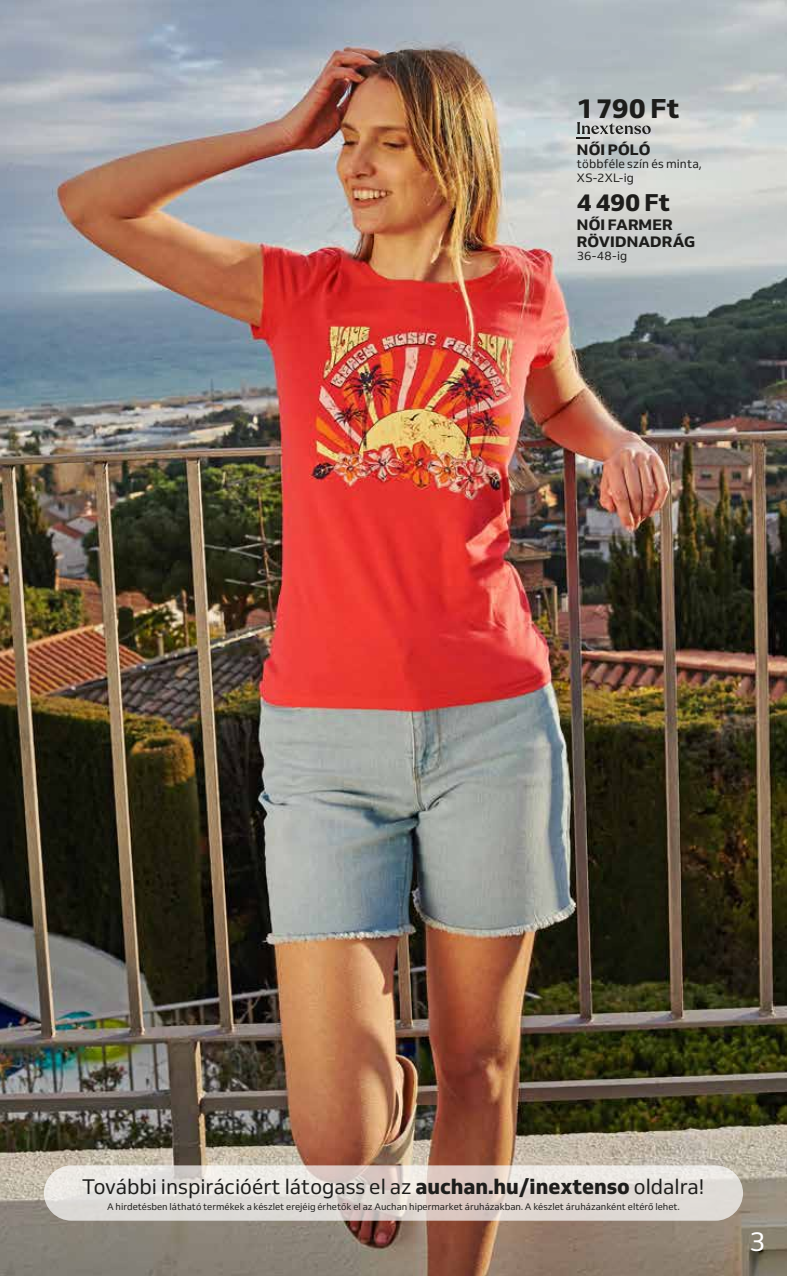
<style>
.page{position:relative;width:787px;height:1276px;background:#fff}
.page>*{position:absolute;margin:0;border:0;box-sizing:border-box;transform-origin:0 0}
.t1{font:800 27px "Venn";color:#1d1d1b}
.t2{font:27px "Venn";color:#fff}
.t3{font:800 24px "Venn";color:#1d1d1b}
.t4{font:20.85px "Venn";color:#1d1d1b}
.t5{font:800 15px/16.5px "Venn";letter-spacing:.01em;color:#1d1d1b}
.t6{font:12px/13.5px "Venn";letter-spacing:.01em;color:#1d1d1b}
.t7{font:9.45px "Venn";color:#1d1d1b}
.s1{font-weight:800}
</style>
<div class="page">
<img style="left:0;top:0;width:787px;height:1276px">
<img style="left:444px;top:0;width:343px;height:375px">
<svg style="left:577px;top:122px;width:74px;height:16px"></svg>
<svg style="left:44px;top:1165px;width:699px;height:55px;background:#e1dad5"></svg>
<h1 class="t1" style="left:577px;top:91px;width:104px">1 790 Ft</h1>
<h3 class="t5" style="left:577px;top:141px;width:75px">NŐI PÓLÓ</h3>
<p class="t6" style="left:577px;top:157px;width:126px">többféle szín és minta,<br>XS-2XL-ig</p>
<h2 class="t3" style="left:577px;top:188px;width:95px">4 490 Ft</h2>
<h3 class="t5" style="left:577px;top:216px;width:120px">NŐI FARMER<br>RÖVIDNADRÁG</h3>
<p class="t6" style="left:577px;top:249px;width:52px">36-48-ig</p>
<h3 class="t4" style="left:82px;top:1173px;width:624px">További inspirációért látogass el az <span class="s1">auchan.hu/inextenso</span> oldalra!</h3>
<p class="t7" style="left:107px;top:1201px;width:574px">A hirdetésben látható termékek a készlet erejéig érhetők el az Auchan hipermarket áruházakban. A készlet áruházanként eltérő lehet.</p>
<h1 class="t2" style="left:749px;top:1225px;width:18px">3</h1>
</div>
